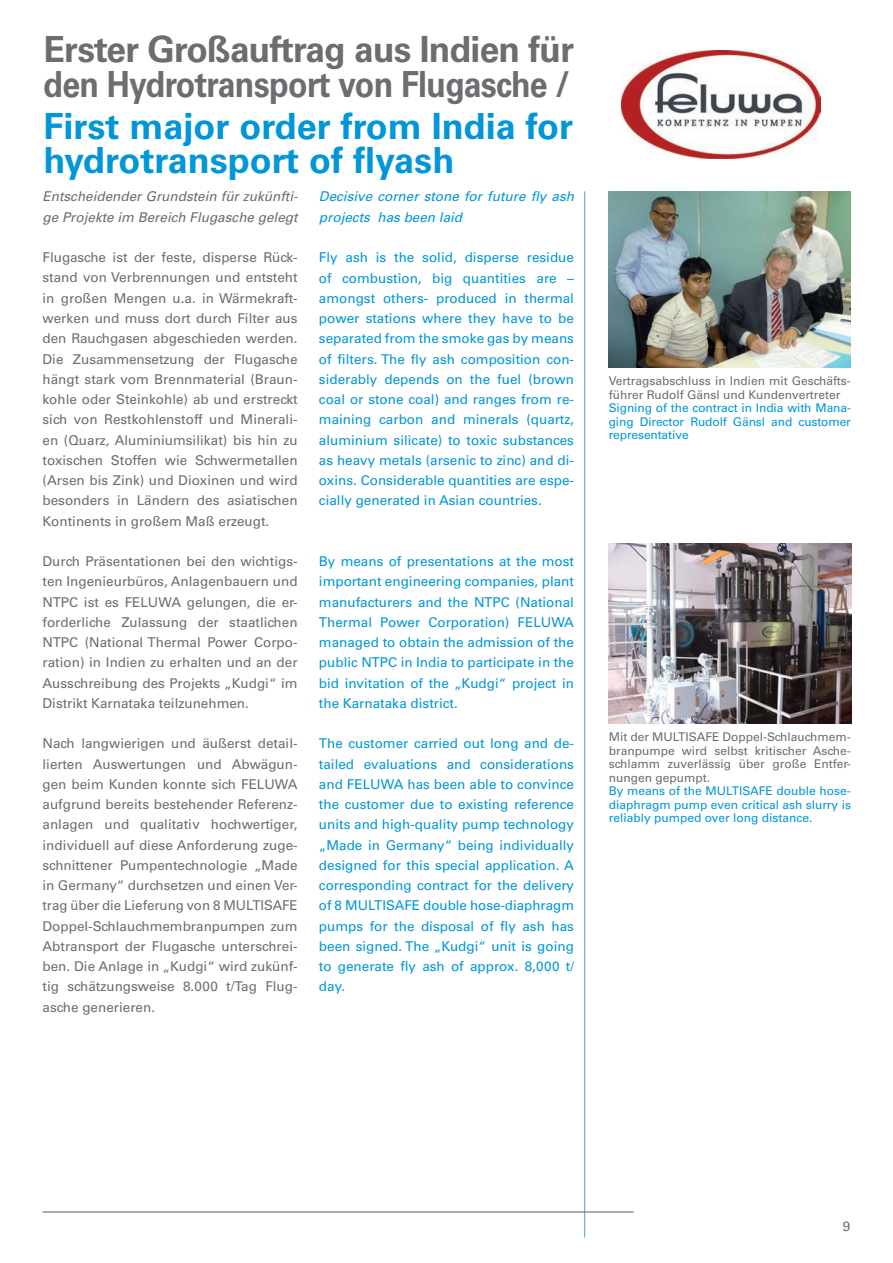
<style>
.page{position:relative;width:893px;height:1263px;background:#fff}
.page>*{position:absolute;margin:0;border:0;box-sizing:border-box;transform-origin:0 0}
.t1{font:700 36px/34.5px "Univers CE";letter-spacing:-.02em;color:#6c6d70}
.t2{font:700 36px/34.5px "Univers CE";color:#0196d7}
.t3{font:500 13.5px/20.2px "Univers CE";color:#6c6d70;text-align:justify}
.t4{font:500 13.5px/20.2px "Univers CE";color:#0196d7;text-align:justify}
.t5{font:italic 13.5px/20.2px "Univers";color:#6c6d70}
.t6{font:italic 13.5px/20.2px "Univers";color:#0196d7}
.t7{font:500 12px/13.5px "Univers CE";color:#6c6d70}
.t8{font:500 12px/13.5px "Univers CE";letter-spacing:-.01em;color:#0196d7;text-align:justify}
</style>
<div class="page">
<hr style="left:584px;top:191px;width:1px;height:1046px;background:#56aee1">
<hr style="left:43px;top:1211px;width:591px;height:1px;background:#6c6d70">
<img style="left:622px;top:50px;width:199px;height:108px">
<img style="left:608px;top:191px;width:243px;height:176px">
<img style="left:609px;top:543px;width:242px;height:180px">
<h1 class="t1" style="left:43px;top:34px;width:532px">Erster Großauftrag aus Indien für den Hydrotransport von Flugasche /</h1>
<h1 class="t2" style="left:43px;top:110px;width:531px">First major order from India for hydrotransport of flyash</h1>
<p class="t5" style="left:43px;top:187px;width:257px">Entscheidender Grundstein für zukünfti&shy;ge Projekte im Bereich Flugasche gelegt</p>
<p class="t3" style="left:43px;top:248px;width:257px">Flugasche ist der feste, disperse Rück&shy;stand von Verbrennungen und entsteht in großen Mengen u.a. in Wärmekraft&shy;werken und muss dort durch Filter aus den Rauchgasen abgeschieden werden.<br>Die Zusammensetzung der Flugasche hängt stark vom Brennmaterial (Braun&shy;kohle oder Steinkohle) ab und erstreckt sich von Restkohlenstoff und Minerali&shy;en (Quarz, Aluminiumsilikat) bis hin zu toxischen Stoffen wie Schwermetallen (Arsen bis Zink) und Dioxinen und wird besonders in Ländern des asiatischen Kontinents in großem Maß erzeugt.</p>
<p class="t3" style="left:43px;top:551px;width:257px">Durch Präsentationen bei den wichtigs&shy;ten Ingenieurbüros, Anlagenbauern und NTPC ist es FELUWA gelungen, die er&shy;forderliche Zulassung der staatlichen NTPC (National Thermal Power Corpo&shy;ration) in Indien zu erhalten und an der Ausschreibung des Projekts „Kudgi“ im Distrikt Karnataka teilzunehmen.</p>
<p class="t3" style="left:43px;top:734px;width:257px">Nach langwierigen und äußerst detail&shy;lierten Auswertungen und Abwägun&shy;gen beim Kunden konnte sich FELUWA aufgrund bereits bestehender Referenz&shy;anlagen und qualitativ hochwertiger, individuell auf diese Anforderung zuge&shy;schnittener Pumpentechnologie „Made in Germany“ durchsetzen und einen Ver&shy;trag über die Lieferung von 8 MULTISAFE Doppel-Schlauchmembranpumpen zum Abtransport der Flugasche unterschrei&shy;ben. Die Anlage in „Kudgi“ wird zukünf&shy;tig schätzungsweise 8.000 t/Tag Flug&shy;asche generieren.</p>
<p class="t6" style="left:319px;top:187px;width:257px">Decisive corner stone for future fly ash projects has been laid</p>
<p class="t4" style="left:319px;top:248px;width:257px">Fly ash is the solid, disperse residue of combustion, big quantities are – amongst others- produced in thermal power stations where they have to be separated from the smoke gas by means of filters. The fly ash composition con&shy;siderably depends on the fuel (brown coal or stone coal) and ranges from re&shy;maining carbon and minerals (quartz, aluminium silicate) to toxic substances as heavy metals (arsenic to zinc) and di&shy;oxins. Considerable quantities are espe&shy;cially generated in Asian countries.</p>
<p class="t4" style="left:319px;top:551px;width:257px">By means of presentations at the most important engineering companies, plant manufacturers and the NTPC (National Thermal Power Corporation) FELUWA managed to obtain the admission of the public NTPC in India to participate in the bid invitation of the „Kudgi“ project in the Karnataka district.</p>
<p class="t4" style="left:319px;top:734px;width:257px">The customer carried out long and de&shy;tailed evaluations and considerations and FELUWA has been able to convince the customer due to existing reference units and high-quality pump technology „Made in Germany“ being individually designed for this special application. A corresponding contract for the delivery of 8 MULTISAFE double hose-diaphragm pumps for the disposal of fly ash has been signed. The „Kudgi“ unit is going to generate fly ash of approx. 8,000 t/ day.</p>
<p class="t7" style="left:609px;top:375px;width:244px">Vertragsabschluss in Indien mit Geschäfts&shy;führer Rudolf Gänsl und Kundenvertreter</p>
<p class="t8" style="left:609px;top:402px;width:244px">Signing of the contract in India with Mana&shy;ging Director Rudolf Gänsl and customer representative</p>
<p class="t7" style="left:609px;top:731px;width:244px;text-align:justify">Mit der MULTISAFE Doppel-Schlauchmem&shy;branpumpe wird selbst kritischer Asche&shy;schlamm zuverlässig über große Entfer&shy;nungen gepumpt.</p>
<p class="t8" style="left:609px;top:785px;width:244px">By means of the MULTISAFE double hose&shy;diaphragm pump even critical ash slurry is reliably pumped over long distance.</p>
<p class="t3" style="left:843px;top:1216px;width:9px">9</p>
</div>
